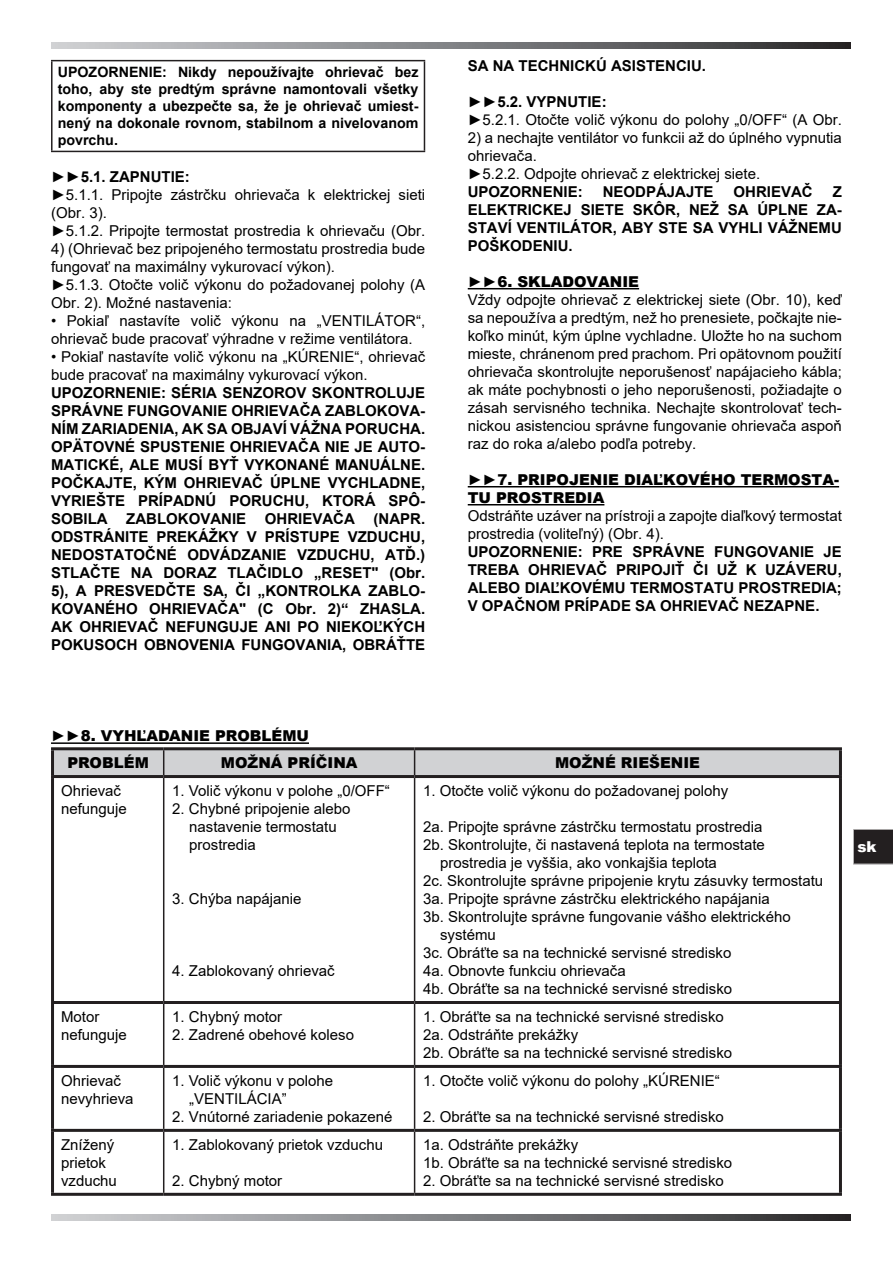
<style>
.page{position:relative;width:893px;height:1263px;background:#fff}
.page>*{position:absolute;margin:0;border:0;box-sizing:border-box;transform-origin:0 0}
.t1{font:15px/18px "Arial";color:#000}
.t2{font:700 15px/18px "Arial";color:#000;text-align:justify}
.t3{font:900 15px/18px "Arial";color:#000}
.t4{font:900 15px "Arial";color:#fff}
.t5{font:700 14.25px/17.1px "Arial";color:#000;text-align:justify}
.s1{font-weight:700}
</style>
<div class="page">
<div style="left:853px;top:829px;width:40px;height:35px;background:#231f20"></div>
<hr style="left:853px;top:829px;width:1px;height:35px;background:#fff">
<svg style="left:51px;top:1214px;width:799px;height:6px;background:#7f8082"></svg>
<svg style="left:51px;top:43px;width:799px;height:6px;background:#7f8082"></svg>
<hr style="left:51px;top:60px;width:374px;height:1px;background:#231f20">
<hr style="left:51px;top:61px;width:2px;height:90px;background:#231f20">
<hr style="left:424px;top:61px;width:1px;height:90px;background:#231f20">
<hr style="left:51px;top:151px;width:374px;height:1px;background:#231f20">
<hr style="left:468px;top:288px;width:171px;height:1px;background:#000">
<hr style="left:468px;top:486px;width:371px;height:1px;background:#000">
<hr style="left:468px;top:504px;width:136px;height:1px;background:#000">
<hr style="left:51px;top:742px;width:258px;height:2px;background:#000">
<div style="left:54px;top:750px;width:785px;height:25px;background:#d1d2d4"></div>
<hr style="left:163px;top:778px;width:1px;height:223px;background:#231f20">
<hr style="left:414px;top:778px;width:1px;height:223px;background:#231f20">
<hr style="left:163px;top:1004px;width:1px;height:61px;background:#231f20">
<hr style="left:414px;top:1004px;width:1px;height:61px;background:#231f20">
<hr style="left:163px;top:1068px;width:1px;height:61px;background:#231f20">
<hr style="left:414px;top:1068px;width:1px;height:61px;background:#231f20">
<hr style="left:163px;top:1132px;width:1px;height:61px;background:#231f20">
<hr style="left:414px;top:1132px;width:1px;height:61px;background:#231f20">
<hr style="left:51px;top:747px;width:113px;height:3px;background:#231f20">
<hr style="left:51px;top:750px;width:3px;height:25px;background:#231f20">
<hr style="left:164px;top:747px;width:251px;height:3px;background:#231f20">
<hr style="left:415px;top:747px;width:427px;height:3px;background:#231f20">
<hr style="left:839px;top:750px;width:3px;height:25px;background:#231f20">
<hr style="left:51px;top:775px;width:113px;height:3px;background:#231f20">
<hr style="left:51px;top:778px;width:3px;height:223px;background:#231f20">
<hr style="left:164px;top:775px;width:251px;height:3px;background:#231f20">
<hr style="left:415px;top:775px;width:427px;height:3px;background:#231f20">
<hr style="left:839px;top:778px;width:3px;height:223px;background:#231f20">
<hr style="left:51px;top:1001px;width:113px;height:3px;background:#231f20">
<hr style="left:51px;top:1004px;width:3px;height:61px;background:#231f20">
<hr style="left:164px;top:1001px;width:251px;height:3px;background:#231f20">
<hr style="left:415px;top:1001px;width:427px;height:3px;background:#231f20">
<hr style="left:839px;top:1004px;width:3px;height:61px;background:#231f20">
<hr style="left:51px;top:1065px;width:113px;height:3px;background:#231f20">
<hr style="left:51px;top:1068px;width:3px;height:61px;background:#231f20">
<hr style="left:164px;top:1065px;width:251px;height:3px;background:#231f20">
<hr style="left:415px;top:1065px;width:427px;height:3px;background:#231f20">
<hr style="left:839px;top:1068px;width:3px;height:61px;background:#231f20">
<hr style="left:51px;top:1129px;width:113px;height:3px;background:#231f20">
<hr style="left:51px;top:1132px;width:3px;height:61px;background:#231f20">
<hr style="left:164px;top:1129px;width:251px;height:3px;background:#231f20">
<hr style="left:415px;top:1129px;width:427px;height:3px;background:#231f20">
<hr style="left:839px;top:1132px;width:3px;height:61px;background:#231f20">
<hr style="left:51px;top:1193px;width:113px;height:3px;background:#231f20">
<hr style="left:164px;top:1193px;width:251px;height:3px;background:#231f20">
<hr style="left:415px;top:1193px;width:427px;height:3px;background:#231f20">
<p class="t5" style="left:58px;top:64px;width:362px">UPOZORNENIE: Nikdy nepoužívajte ohrievač bez toho, aby ste predtým správne namontovali všetky komponenty a ubezpečte sa, že je ohrievač umiest&shy;nený na dokonale rovnom, stabilnom a nivelovanom povrchu.</p>
<p class="t2" style="left:51px;top:168px;width:140px">►►5.1. ZAPNUTIE:</p>
<p class="t1" style="left:51px;top:186px;width:376px"><span class="s1">►</span>5.1.1. Pripojte zástrčku ohrievača k elektrickej sieti (Obr. 3).</p>
<p class="t1" style="left:51px;top:222px;width:376px"><span class="s1">►</span>5.1.2. Pripojte termostat prostredia k ohrievaču (Obr.</p>
<p class="t1" style="left:51px;top:240px;width:376px">4) (Ohrievač bez pripojeného termostatu prostredia bude fungovať na maximálny vykurovací výkon).</p>
<p class="t1" style="left:51px;top:276px;width:376px"><span class="s1">►</span>5.1.3. Otočte volič výkonu do požadovanej polohy (A<br>Obr. 2). Možné nastavenia:</p>
<p class="t1" style="left:51px;top:312px;width:376px">• Pokiaľ nastavíte volič výkonu na „VENTILÁTOR“, ohrievač bude pracovať výhradne v režime ventilátora.</p>
<p class="t1" style="left:51px;top:348px;width:376px">• Pokiaľ nastavíte volič výkonu na „KÚRENIE“, ohrievač bude pracovať na maximálny vykurovací výkon.</p>
<p class="t2" style="left:51px;top:384px;width:376px">UPOZORNENIE: SÉRIA SENZOROV SKONTROLUJE SPRÁVNE FUNGOVANIE OHRIEVAČA ZABLOKOVA-NÍM ZARIADENIA, AK SA OBJAVÍ VÁŽNA PORUCHA.<br>OPÄTOVNÉ SPUSTENIE OHRIEVAČA NIE JE AUTO-MATICKÉ, ALE MUSÍ BYŤ VYKONANÉ MANUÁLNE.<br>POČKAJTE, KÝM OHRIEVAČ ÚPLNE VYCHLADNE, VYRIEŠTE PRÍPADNÚ PORUCHU, KTORÁ SPÔ-SOBILA ZABLOKOVANIE OHRIEVAČA (NAPR.<br>ODSTRÁNITE PREKÁŽKY V PRÍSTUPE VZDUCHU, NEDOSTATOČNÉ ODVÁDZANIE VZDUCHU, ATĎ.)<br>STLAČTE NA DORAZ TLAČIDLO „RESET" (Obr.<br>5), A PRESVEDČTE SA, ČI „KONTROLKA ZABLO-KOVANÉHO OHRIEVAČA" (C Obr. 2)“ ZHASLA.<br>AK OHRIEVAČ NEFUNGUJE ANI PO NIEKOĽKÝCH POKUSOCH OBNOVENIA FUNGOVANIA, OBRÁŤTE</p>
<p class="t2" style="left:468px;top:57px;width:240px">SA NA TECHNICKÚ ASISTENCIU.</p>
<p class="t2" style="left:468px;top:93px;width:140px">►►5.2. VYPNUTIE:</p>
<p class="t1" style="left:468px;top:110px;width:376px"><span class="s1">►</span>5.2.1. Otočte volič výkonu do polohy „0/OFF“ (A Obr.</p>
<p class="t1" style="left:468px;top:128px;width:376px">2) a nechajte ventilátor vo funkcii až do úplného vypnutia ohrievača.</p>
<p class="t1" style="left:468px;top:164px;width:294px"><span class="s1">►</span>5.2.2. Odpojte ohrievač z elektrickej siete.</p>
<p class="t2" style="left:468px;top:183px;width:117px">UPOZORNENIE:</p>
<p class="t2" style="left:603px;top:183px;width:112px">NEODPÁJAJTE</p>
<p class="t2" style="left:734px;top:183px;width:81px">OHRIEVAČ</p>
<p class="t2" style="left:468px;top:183px;width:376px;text-indent:365px">Z ELEKTRICKEJ SIETE SKÔR, NEŽ SA ÚPLNE ZA-STAVÍ VENTILÁTOR, ABY STE SA VYHLI VÁŽNEMU POŠKODENIU.</p>
<p class="t3" style="left:468px;top:272px;width:173px">►►6. SKLADOVANIE</p>
<p class="t1" style="left:468px;top:290px;width:376px;text-align:justify">Vždy odpojte ohrievač z elektrickej siete (Obr. 10), keď sa nepoužíva a predtým, než ho prenesiete, počkajte nie&shy;koľko minút, kým úplne vychladne. Uložte ho na suchom mieste, chránenom pred prachom. Pri opätovnom použití ohrievača skontrolujte neporušenosť napájacieho kábla; ak máte pochybnosti o jeho neporušenosti, požiadajte o zásah servisného technika. Nechajte skontrolovať tech&shy;nickou asistenciou správne fungovanie ohrievača aspoň raz do roka a/alebo podľa potreby.</p>
<p class="t3" style="left:468px;top:470px;width:373px">►►7. PRIPOJENIE DIAĽKOVÉHO TERMOSTA-<br>TU PROSTREDIA</p>
<p class="t1" style="left:468px;top:506px;width:376px">Odstráňte uzáver na prístroji a zapojte diaľkový termostat prostredia (voliteľný) (Obr. 4).</p>
<p class="t2" style="left:468px;top:543px;width:376px">UPOZORNENIE: PRE SPRÁVNE FUNGOVANIE JE TREBA OHRIEVAČ PRIPOJIŤ ČI UŽ K UZÁVERU, ALEBO DIAĽKOVÉMU TERMOSTATU PROSTREDIA; V OPAČNOM PRÍPADE SA OHRIEVAČ NEZAPNE.</p>
<p class="t3" style="left:51px;top:726px;width:259px">►►8. VYHĽADANIE PROBLÉMU</p>
<p class="t3" style="left:67px;top:753px;width:83px">PROBLÉM</p>
<p class="t3" style="left:221px;top:753px;width:138px">MOŽNÁ PRÍČINA</p>
<p class="t3" style="left:555px;top:753px;width:146px">MOŽNÉ RIEŠENIE</p>
<p class="t1" style="left:61px;top:782px;width:67px">Ohrievač nefunguje</p>
<p class="t1" style="left:172px;top:782px;width:219px">1. Volič výkonu v polohe „0/OFF“</p>
<p class="t1" style="left:423px;top:782px;width:307px">1. Otočte volič výkonu do požadovanej polohy</p>
<p class="t1" style="left:423px;top:818px;width:341px">2a. Pripojte správne zástrčku termostatu prostredia</p>
<p class="t1" style="left:440px;top:836px;width:326px;text-indent:-17px">2b. Skontrolujte, či nastavená teplota na termostate prostredia je vyššia, ako vonkajšia teplota</p>
<p class="t1" style="left:423px;top:872px;width:402px">2c. Skontrolujte správne pripojenie krytu zásuvky termostatu</p>
<p class="t1" style="left:423px;top:890px;width:348px">3a. Pripojte správne zástrčku elektrického napájania</p>
<p class="t1" style="left:440px;top:908px;width:352px;text-indent:-17px">3b. Skontrolujte správne fungovanie vášho elektrického systému</p>
<p class="t1" style="left:423px;top:944px;width:310px">3c. Obráťte sa na technické servisné stredisko</p>
<p class="t1" style="left:423px;top:962px;width:204px">4a. Obnovte funkciu ohrievača</p>
<p class="t1" style="left:423px;top:980px;width:311px">4b. Obráťte sa na technické servisné stredisko</p>
<p class="t1" style="left:189px;top:800px;width:163px;text-indent:-17px">2. Chybné pripojenie alebo nastavenie termostatu prostredia</p>
<p class="t1" style="left:172px;top:890px;width:131px">3. Chýba napájanie</p>
<p class="t1" style="left:172px;top:962px;width:164px">4. Zablokovaný ohrievač</p>
<p class="t1" style="left:61px;top:1007px;width:67px">Motor nefunguje</p>
<p class="t1" style="left:172px;top:1007px;width:112px">1. Chybný motor</p>
<p class="t1" style="left:172px;top:1025px;width:183px">2. Zadrené obehové koleso</p>
<p class="t1" style="left:61px;top:1071px;width:74px">Ohrievač nevyhrieva</p>
<p class="t1" style="left:189px;top:1071px;width:145px;text-indent:-17px">1. Volič výkonu v polohe „VENTILÁCIA”</p>
<p class="t1" style="left:172px;top:1107px;width:222px">2. Vnútorné zariadenie pokazené</p>
<p class="t1" style="left:61px;top:1135px;width:57px">Znížený prietok vzduchu</p>
<p class="t1" style="left:172px;top:1135px;width:212px">1. Zablokovaný prietok vzduchu</p>
<p class="t1" style="left:172px;top:1171px;width:112px">2. Chybný motor</p>
<p class="t1" style="left:423px;top:1007px;width:302px">1. Obráťte sa na technické servisné stredisko</p>
<p class="t1" style="left:423px;top:1025px;width:157px">2a. Odstráňte prekážky</p>
<p class="t1" style="left:423px;top:1043px;width:311px">2b. Obráťte sa na technické servisné stredisko</p>
<p class="t1" style="left:423px;top:1071px;width:298px">1. Otočte volič výkonu do polohy „KÚRENIE“</p>
<p class="t1" style="left:423px;top:1107px;width:302px">2. Obráťte sa na technické servisné stredisko</p>
<p class="t1" style="left:423px;top:1135px;width:157px">1a. Odstráňte prekážky</p>
<p class="t1" style="left:423px;top:1153px;width:311px">1b. Obráťte sa na technické servisné stredisko</p>
<p class="t1" style="left:423px;top:1171px;width:302px">2. Obráťte sa na technické servisné stredisko</p>
<p class="t4" style="left:857px;top:836px;width:21px">sk</p>
</div>
